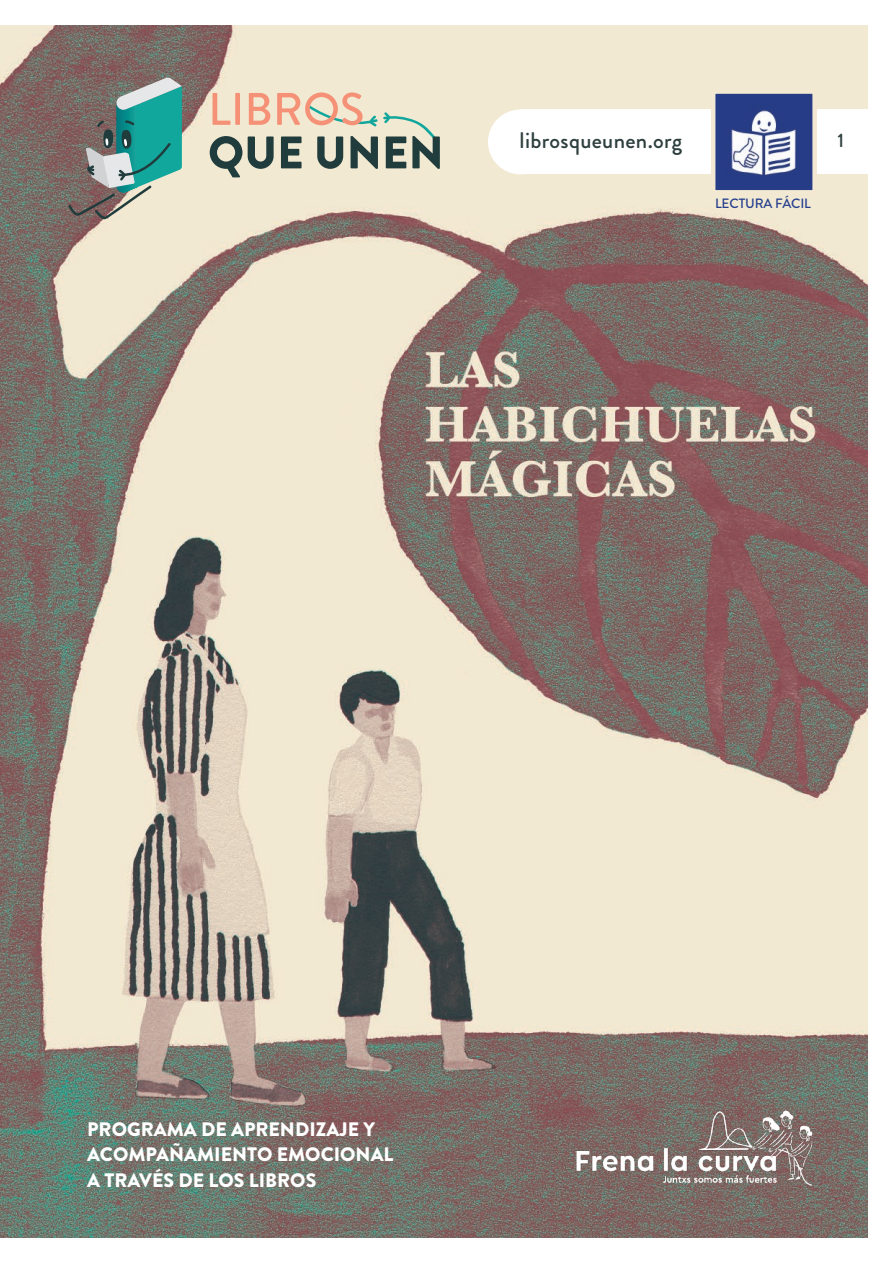
<style>
.page{position:relative;width:893px;height:1263px;background:#fff}
.page>*{position:absolute;margin:0;border:0;box-sizing:border-box;transform-origin:0 0}
.t1{font:500 22.5px "Brandon Grotesque";letter-spacing:.015em;color:#2d3f3e}
.t2{font:900 19.5px/25.5px "Brandon Grotesque";color:#fff}
.t3{font:500 19.5px "Brandon Grotesque";color:#2d3f3e}
.t4{font:500 13.5px "Brandon Grotesque";letter-spacing:-.01em;color:#253f8e}
</style>
<div class="page">
<img style="left:0;top:26px;width:867px;height:1211px">
<img style="left:571px;top:1106px;width:245px;height:84px">
<div style="left:488px;top:109px;width:65px;height:65px;background:#fff;border-radius:50%"></div>
<div style="left:520px;top:109px;width:373px;height:65px;background:#fff"></div>
<svg style="left:68px;top:77px;width:114px;height:143px;background:#769891"></svg>
<svg style="left:213px;top:93px;width:17px;height:32px"></svg>
<div style="left:235px;top:93px;width:5px;height:32px;background:#f59176"></div>
<svg style="left:210px;top:136px;width:32px;height:41px"></svg>
<svg style="left:248px;top:92px;width:192px;height:77px;background:#bfb8a6"></svg>
<svg style="left:709px;top:87px;width:110px;height:110px;background:#7c86ac"></svg>
<p class="t1" style="left:520px;top:125px;width:164px">librosqueunen.org</p>
<p class="t3" style="left:837px;top:127px;width:8px">1</p>
<p class="t4" style="left:715px;top:194px;width:98px">LECTURA FÁCIL</p>
<p class="t2" style="left:87px;top:1116px;width:308px">PROGRAMA DE APRENDIZAJE Y<br>ACOMPAÑAMIENTO EMOCIONAL<br>A TRAVÉS DE LOS LIBROS</p>
</div>
